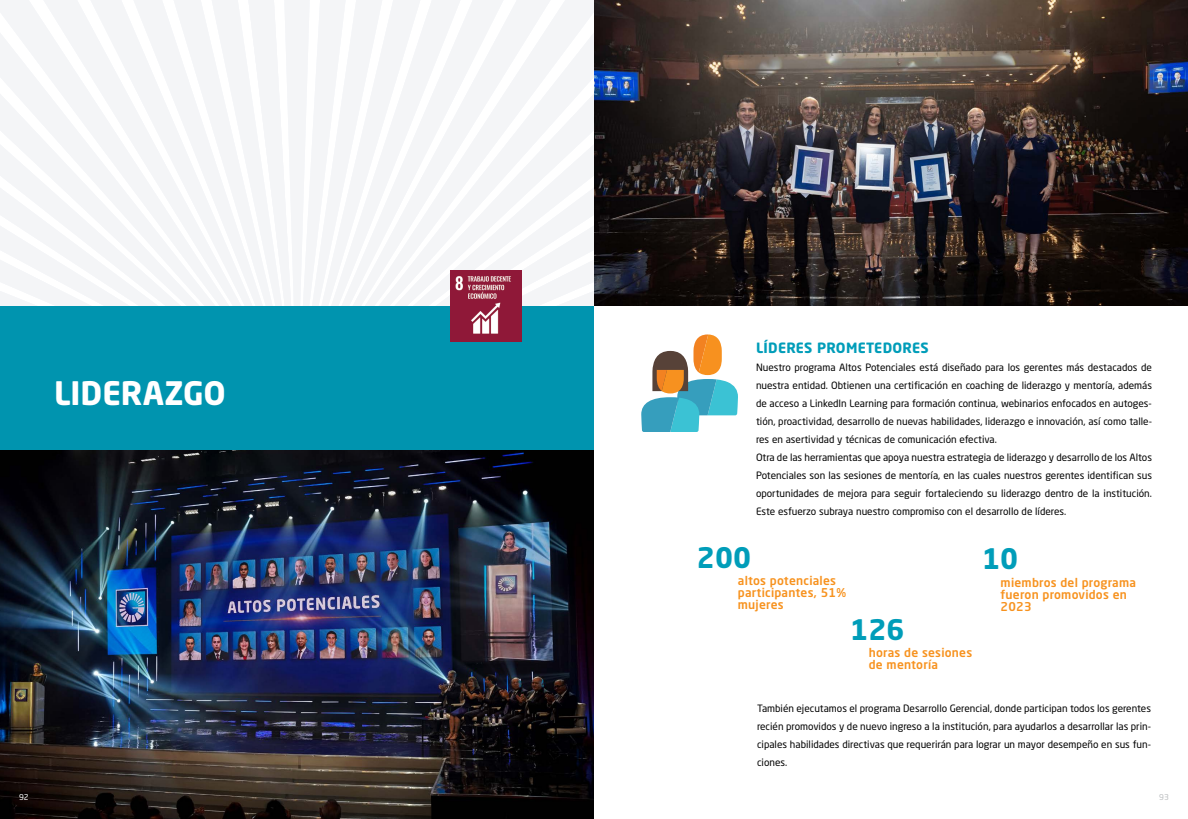
<style>
.page{position:relative;width:1188px;height:819px;background:#fff}
.page>*{position:absolute;margin:0;border:0;box-sizing:border-box;transform-origin:0 0}
.t1{font:700 32px "Neo Sans Std";color:#fff}
.t2{font:700 28px "Neo Sans Std";color:#009db9}
.t3{font:700 14px "Neo Sans Std";letter-spacing:.02em;color:#009db9}
.t4{font:500 12px/12px "Neo Sans Std";letter-spacing:.02em;color:#f7921e}
.t5{font:10px/18px "Neo Sans Std";color:#000}
.t6{font:8px "Neo Sans Std";color:#fff}
.t7{font:8px "Neo Sans Std";color:#bcbec0}
</style>
<div class="page">
<div style="left:0;top:306px;width:594px;height:144px;background:#0094af"></div>
<svg style="left:0;top:0;width:594px;height:306px"></svg>
<img style="left:0;top:450px;width:594px;height:369px">
<img style="left:594px;top:0;width:594px;height:306px">
<svg style="left:641px;top:334px;width:97px;height:98px"></svg>
<img style="left:450px;top:270px;width:72px;height:72px">
<h1 class="t1" style="left:54px;top:373px;width:173px">LIDERAZGO</h1>
<h3 class="t3" style="left:756px;top:339px;width:174px">LÍDERES PROMETEDORES</h3>
<p class="t5" style="left:756px;top:358px;width:398px">Nuestro programa Altos Potenciales está diseñado para los gerentes más destacados de nuestra entidad. Obtienen una certificación en coaching de liderazgo y mentoría, además de acceso a LinkedIn Learning para formación continua, webinarios enfocados en autoges&shy;tión, proactividad, desarrollo de nuevas habilidades, liderazgo e innovación, así como talle&shy;res en asertividad y técnicas de comunicación efectiva.<br>Otra de las herramientas que apoya nuestra estrategia de liderazgo y desarrollo de los Altos Potenciales son las sesiones de mentoría, en las cuales nuestros gerentes identifican sus oportunidades de mejora para seguir fortaleciendo su liderazgo dentro de la institución.<br>Este esfuerzo subraya nuestro compromiso con el desarrollo de líderes.</p>
<h2 class="t2" style="left:697px;top:539px;width:56px">200</h2>
<p class="t4" style="left:738px;top:574px;width:110px">altos potenciales participantes, 51% mujeres</p>
<h2 class="t2" style="left:850px;top:611px;width:56px">126</h2>
<p class="t4" style="left:869px;top:646px;width:105px">horas de sesiones de mentoría</p>
<h2 class="t2" style="left:982px;top:541px;width:38px">10</h2>
<p class="t4" style="left:1001px;top:576px;width:137px">miembros del programa fueron promovidos en<br>2023</p>
<p class="t5" style="left:757px;top:699px;width:396px;text-align:justify">También ejecutamos el programa Desarrollo Gerencial, donde participan todos los gerentes recién promovidos y de nuevo ingreso a la institución, para ayudarlos a desarrollar las prin&shy;cipales habilidades directivas que requerirán para lograr un mayor desempeño en sus fun&shy;ciones.</p>
<p class="t6" style="left:19px;top:792px;width:11px">92</p>
<p class="t7" style="left:1159px;top:792px;width:11px">93</p>
</div>
